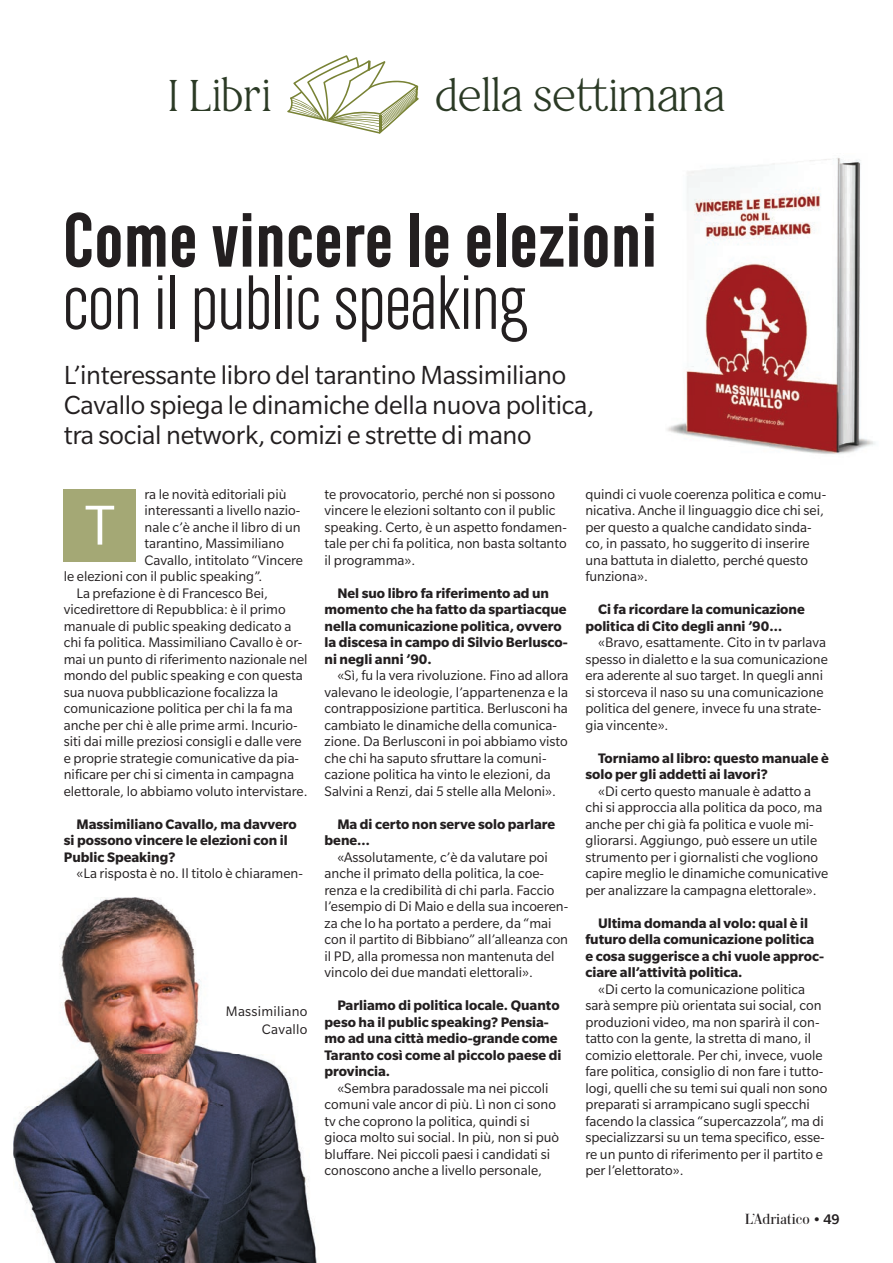
<style>
.page{position:relative;width:893px;height:1263px;background:#fff}
.page>*{position:absolute;margin:0;border:0;box-sizing:border-box;transform-origin:0 0}
.t1{font:700 76.5px "Chairdrobe";letter-spacing:.02em;color:#231f20}
.t2{font:300 76.5px "Chairdrobe";letter-spacing:.02em;color:#231f20}
.t3{font:61.2px "Slate Pro";color:#fff}
.t4{font:200 44.4px "Restora";letter-spacing:-.05em;color:#2b3a25}
.t5{font:28.5px/30px "Slate Pro";letter-spacing:-.01em;color:#231f20}
.t6{font:15px/16.5px "Slate Pro";color:#231f20}
.t7{font:700 15px/16.5px "Slate Pro";color:#231f20}
.t8{font:15px/18px "Slate Pro";letter-spacing:.02em;color:#231f20;text-align:right}
.t9{font:15px "Carmen";color:#231f20}
.s1{font-family:"Slate";font-weight:500}
</style>
<div class="page">
<svg style="left:287px;top:55px;width:132px;height:79px"></svg>
<img style="left:667px;top:158px;width:209px;height:296px">
<div style="left:64px;top:489px;width:72px;height:72px;background:#a4a875"></div>
<img style="left:14px;top:898px;width:303px;height:365px">
<h3 class="t4" style="left:167px;top:68px;width:107px">I Libri</h3>
<h3 class="t4" style="left:434px;top:68px;width:293px">della settimana</h3>
<h1 class="t1" style="left:64px;top:193px;width:594px">Come vincere le elezioni</h1>
<h1 class="t2" style="left:64px;top:257px;width:465px">con il public speaking</h1>
<h3 class="t5" style="left:64px;top:360px;width:532px">L’interessante libro del tarantino Massimiliano<br>Cavallo spiega le dinamiche della nuova politica, tra social network, comizi e strette di mano</h3>
<p class="t6" style="left:145px;top:486px;width:143px">ra le novità editoriali più</p>
<p class="t6" style="left:145px;top:502px;width:157px">interessanti a livello nazio-</p>
<p class="t6" style="left:145px;top:519px;width:158px">nale c’è anche il libro di un</p>
<p class="t6" style="left:145px;top:535px;width:141px">tarantino, Massimiliano</p>
<p class="t6" style="left:145px;top:552px;width:160px">Cavallo, intitolato “Vincere</p>
<p class="t6" style="left:64px;top:568px;width:200px">le elezioni con il public speaking”.</p>
<p class="t6" style="left:77px;top:585px;width:193px">La prefazione è di Francesco Bei,</p>
<p class="t6" style="left:64px;top:601px;width:223px">vicedirettore di Repubblica: è il primo</p>
<p class="t6" style="left:64px;top:618px;width:229px">manuale di public speaking dedicato a</p>
<p class="t6" style="left:64px;top:634px;width:240px">chi fa politica. Massimiliano Cavallo è or-</p>
<p class="t6" style="left:64px;top:651px;width:245px">mai un punto di riferimento nazionale nel</p>
<p class="t6" style="left:64px;top:667px;width:241px">mondo del public speaking e con questa</p>
<p class="t6" style="left:64px;top:684px;width:216px">sua nuova pubblicazione focalizza la</p>
<p class="t6" style="left:64px;top:700px;width:230px">comunicazione politica per chi la fa ma</p>
<p class="t6" style="left:64px;top:717px;width:236px">anche per chi è alle prime armi. Incurio-</p>
<p class="t6" style="left:64px;top:733px;width:239px">siti dai mille preziosi consigli e dalle vere</p>
<p class="t6" style="left:64px;top:750px;width:237px">e proprie strategie comunicative da pia-</p>
<p class="t6" style="left:64px;top:766px;width:232px">nificare per chi si cimenta in campagna</p>
<p class="t6" style="left:64px;top:783px;width:245px">elettorale, lo abbiamo voluto intervistare.</p>
<p class="t7" style="left:64px;top:816px;width:234px;text-indent:13px">Massimiliano Cavallo, ma davvero si possono vincere le elezioni con il<br>Public Speaking?</p>
<p class="t6" style="left:77px;top:865px;width:228px">«La risposta è no. Il titolo è chiaramen-</p>
<h2 class="t3" style="left:85px;top:493px;width:31px">T</h2>
<p class="t8" style="left:226px;top:1002px;width:83px">Massimiliano<br>Cavallo</p>
<p class="t6" style="left:325px;top:486px;width:244px">te provocatorio, perché non si possono vincere le elezioni soltanto con il public speaking. Certo, è un aspetto fondamen&shy;tale per chi fa politica, non basta soltanto il programma».</p>
<p class="t7" style="left:325px;top:585px;width:245px;text-indent:13px">Nel suo libro fa riferimento ad un momento che ha fatto da spartiacque nella comunicazione politica, ovvero la discesa in campo di Silvio Berlusco&shy;ni negli anni ’90.</p>
<p class="t6" style="left:325px;top:667px;width:245px;text-indent:13px">«Sì, fu la vera rivoluzione. Fino ad allora valevano le ideologie, l’appartenenza e la contrapposizione partitica. Berlusconi ha cambiato le dinamiche della comunica&shy;zione. Da Berlusconi in poi abbiamo visto che chi ha saputo sfruttare la comuni&shy;cazione politica ha vinto le elezioni, da Salvini a Renzi, dai 5 stelle alla Meloni».</p>
<p class="t7" style="left:325px;top:816px;width:232px;text-indent:13px">Ma di certo non serve solo parlare bene…</p>
<p class="t6" style="left:325px;top:849px;width:245px;text-indent:13px">«Assolutamente, c’è da valutare poi anche il primato della politica, la coe&shy;renza e la credibilità di chi parla. Faccio l’esempio di Di Maio e della sua incoeren&shy;za che lo ha portato a perdere, da “mai con il partito di Bibbiano” all’alleanza con il PD, alla promessa non mantenuta del vincolo dei due mandati elettorali».</p>
<p class="t7" style="left:325px;top:997px;width:238px;text-indent:13px">Parliamo di politica locale. Quanto peso ha il public speaking? Pensia&shy;mo ad una città medio-grande come<br>Taranto così come al piccolo paese di provincia.</p>
<p class="t6" style="left:325px;top:1080px;width:236px;text-indent:13px">«Sembra paradossale ma nei piccoli comuni vale ancor di più. Lì non ci sono tv che coprono la politica, quindi si gioca molto sui social. In più, non si può bluffare. Nei piccoli paesi i candidati si conoscono anche a livello personale,</p>
<p class="t6" style="left:585px;top:486px;width:242px">quindi ci vuole coerenza politica e comu&shy;nicativa. Anche il linguaggio dice chi sei, per questo a qualche candidato sinda&shy;co, in passato, ho suggerito di inserire una battuta in dialetto, perché questo funziona».</p>
<p class="t7" style="left:585px;top:601px;width:221px;text-indent:13px">Ci fa ricordare la comunicazione politica di Cito degli anni ’90…</p>
<p class="t6" style="left:585px;top:634px;width:244px;text-indent:13px">«Bravo, esattamente. Cito in tv parlava spesso in dialetto e la sua comunicazione era aderente al suo target. In quegli anni si storceva il naso su una comunicazione politica del genere, invece fu una strate&shy;gia vincente».</p>
<p class="t7" style="left:585px;top:750px;width:245px;text-indent:13px">Torniamo al libro: questo manuale è solo per gli addetti ai lavori?</p>
<p class="t6" style="left:585px;top:783px;width:244px;text-indent:13px">«Di certo questo manuale è adatto a chi si approccia alla politica da poco, ma anche per chi già fa politica e vuole mi&shy;gliorarsi. Aggiungo, può essere un utile strumento per i giornalisti che vogliono capire meglio le dinamiche comunicative per analizzare la campagna elettorale».</p>
<p class="t7" style="left:585px;top:915px;width:240px;text-indent:13px">Ultima domanda al volo: qual è il futuro della comunicazione politica e cosa suggerisce a chi vuole approc&shy;ciare all’attività politica.</p>
<p class="t6" style="left:585px;top:981px;width:244px;text-indent:13px">«Di certo la comunicazione politica sarà sempre più orientata sui social, con produzioni video, ma non sparirà il con&shy;tatto con la gente, la stretta di mano, il comizio elettorale. Per chi, invece, vuole fare politica, consiglio di non fare i tutto&shy;logi, quelli che su temi sui quali non sono preparati si arrampicano sugli specchi facendo la classica “supercazzola”, ma di specializzarsi su un tema specifico, esse&shy;re un punto di riferimento per il partito e per l’elettorato».</p>
<p class="t9" style="left:745px;top:1209px;width:97px">L’Adriatico <span class="s1">• 49</span></p>
</div>
